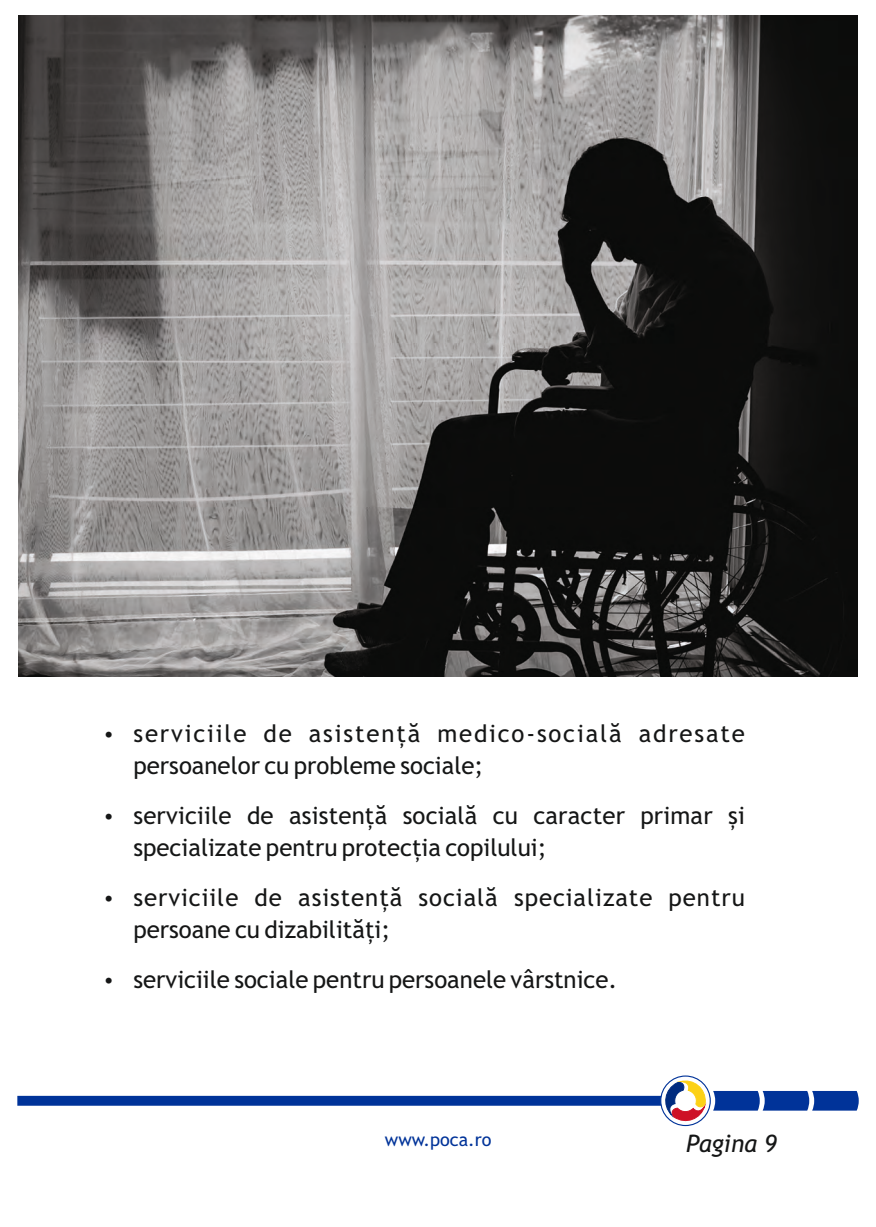
<style>
.page{position:relative;width:876px;height:1227px;background:#fff}
.page>*{position:absolute;margin:0;border:0;box-sizing:border-box;transform-origin:0 0}
.t1{font:24px/32px "Trebuchet MS";letter-spacing:.005em;color:#151616}
.t2{font:24px/32px "Trebuchet MS";letter-spacing:.075em;color:#151616}
.t3{font:24px/32px "Trebuchet MS";letter-spacing:.04em;color:#151616}
.t4{font:italic 24px "Trebuchet MS";color:#151616}
.t5{font:18px "Trebuchet MS";color:#039}
</style>
<div class="page">
<div style="left:659px;top:1075px;width:51px;height:51px;border:1px solid #039;border-radius:50%"></div>
<svg style="left:713px;top:1091px;width:145px;height:19px;background:#1443a1"></svg>
<svg style="left:17px;top:1078px;width:688px;height:47px"></svg>
<img style="left:18px;top:15px;width:839px;height:661px">
<p class="t2" style="left:133px;top:719px;width:612px">serviciile de asistență medico-socială adresate persoanelor cu probleme sociale;</p>
<p class="t1" style="left:133px;top:801px;width:612px">serviciile de asistență socială cu caracter primar și specializate pentru protecția copilului;</p>
<p class="t3" style="left:133px;top:884px;width:612px">serviciile de asistență socială specializate pentru persoane cu dizabilități;</p>
<p class="t1" style="left:133px;top:966px;width:485px">serviciile sociale pentru persoanele vârstnice.</p>
<p class="t5" style="left:385px;top:1133px;width:108px">www.poca.ro</p>
<p class="t4" style="left:685px;top:1134px;width:92px">Pagina 9</p>
</div>
